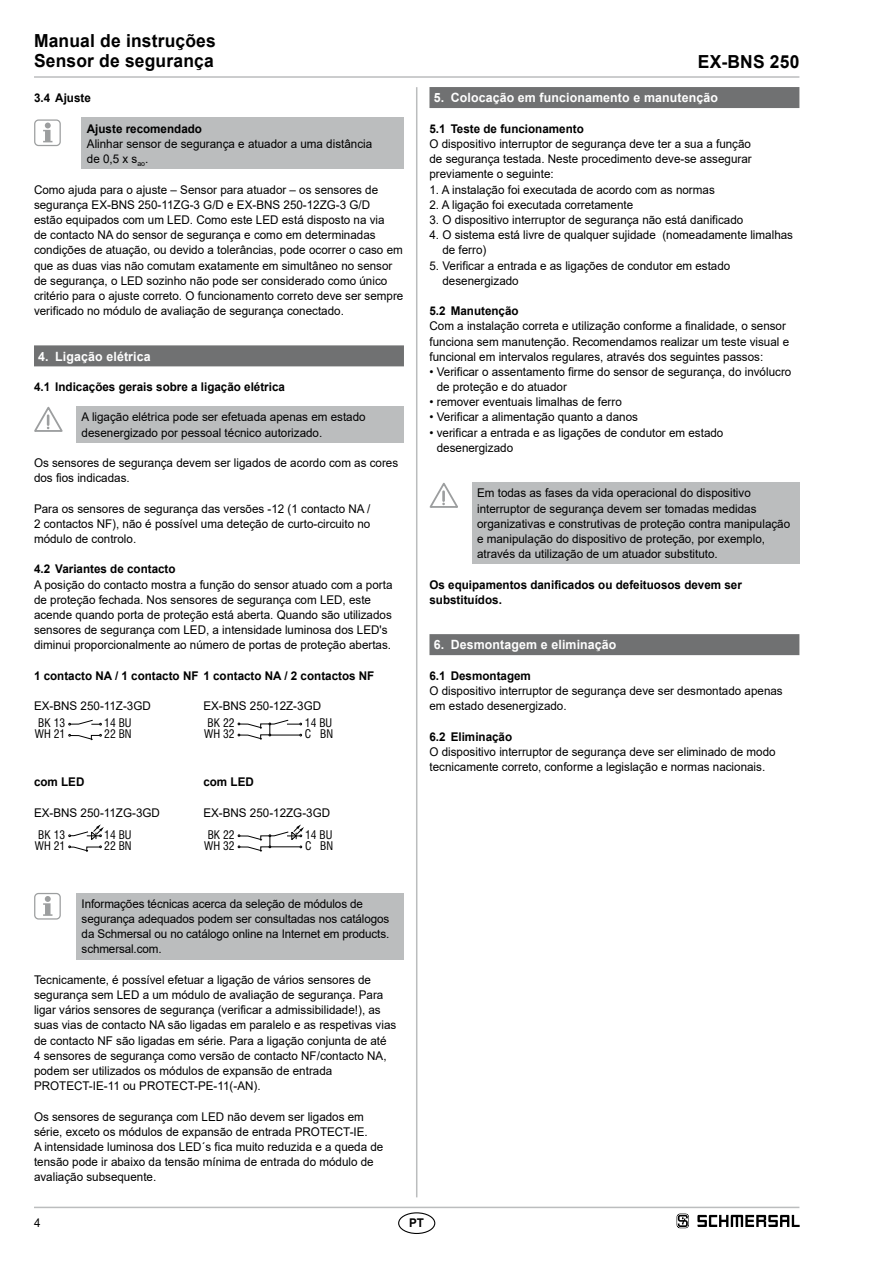
<style>
.page{position:relative;width:893px;height:1263px;background:#fff}
.page>*{position:absolute;margin:0;border:0;box-sizing:border-box;transform-origin:0 0}
.t1{font:700 18px/20.2px "Arial";letter-spacing:.01em;color:#000}
.t2{font:700 12.75px "Arial";letter-spacing:.01em;color:#fff}
.t3{font:12px/15.1px "Arial";color:#000}
.t4{font:700 12px/15.1px "Arial";color:#000}
.t5{font:condensed 11.55px/11.2px "Swiss 721 BT";color:#000}
</style>
<div class="page">
<hr style="left:34px;top:1207px;width:765px;height:1px;background:#bbbdbe">
<hr style="left:34px;top:76px;width:765px;height:2px;background:#bbbdbe">
<hr style="left:416px;top:87px;width:1px;height:1110px;background:#bbbdbe">
<div style="left:398px;top:1212px;width:37px;height:22px;border:1px solid #000;border-radius:50%"></div>
<div style="left:34px;top:345px;width:370px;height:21px;background:#707172"></div>
<div style="left:82px;top:118px;width:322px;height:51px;background:#bbbdbe"></div>
<svg style="left:43px;top:123px;width:9px;height:19px"></svg>
<div style="left:34px;top:119px;width:27px;height:27px;border:1px solid #9c9e9f;border-radius:4px"></div>
<div style="left:77px;top:406px;width:327px;height:37px;background:#bbbdbe"></div>
<svg style="left:34px;top:406px;width:29px;height:26px"></svg>
<svg style="left:69px;top:719px;width:33px;height:22px"></svg>
<svg style="left:238px;top:719px;width:64px;height:21px"></svg>
<svg style="left:69px;top:824px;width:35px;height:28px"></svg>
<svg style="left:238px;top:824px;width:66px;height:28px"></svg>
<div style="left:77px;top:893px;width:327px;height:66px;background:#bbbdbe"></div>
<svg style="left:43px;top:896px;width:9px;height:20px"></svg>
<div style="left:34px;top:893px;width:27px;height:26px;border:1px solid #9c9e9f;border-radius:4px"></div>
<div style="left:429px;top:87px;width:370px;height:21px;background:#707172"></div>
<div style="left:429px;top:634px;width:370px;height:21px;background:#707172"></div>
<div style="left:472px;top:482px;width:327px;height:82px;background:#bbbdbe"></div>
<svg style="left:429px;top:482px;width:29px;height:26px"></svg>
<svg style="left:677px;top:1213px;width:12px;height:15px"></svg>
<svg style="left:697px;top:1215px;width:102px;height:12px"></svg>
<h1 class="t1" style="left:34px;top:31px;width:183px">Manual de instruções<br>Sensor de segurança</h1>
<p class="t4" style="left:34px;top:91px;width:58px">3.4 Ajuste</p>
<p class="t4" style="left:87px;top:121px;width:117px">Ajuste recomendado</p>
<p class="t3" style="left:87px;top:136px;width:287px">Alinhar sensor de segurança e atuador a uma distância de 0,5 x s<sub>ao</sub>.</p>
<p class="t3" style="left:34px;top:182px;width:371px">Como ajuda para o ajuste – Sensor para atuador – os sensores de segurança EX-BNS 250-11ZG-3 G/D e EX-BNS 250-12ZG-3 G/D<br>estão equipados com um LED. Como este LED está disposto na via<br>de contacto NA do sensor de segurança e como em determinadas condições de atuação, ou devido a tolerâncias, pode ocorrer o caso em que as duas vias não comutam exatamente em simultâneo no sensor de segurança, o LED sozinho não pode ser considerado como único critério para o ajuste correto. O funcionamento correto deve ser sempre verificado no módulo de avaliação de segurança conectado.</p>
<p class="t2" style="left:38px;top:347px;width:114px">4. Ligação elétrica</p>
<p class="t4" style="left:34px;top:379px;width:252px">4.1 Indicações gerais sobre a ligação elétrica</p>
<p class="t3" style="left:82px;top:410px;width:286px">A ligação elétrica pode ser efetuada apenas em estado desenergizado por pessoal técnico autorizado.</p>
<p class="t3" style="left:34px;top:455px;width:366px">Os sensores de segurança devem ser ligados de acordo com as cores dos fios indicadas.</p>
<p class="t3" style="left:34px;top:501px;width:338px;text-align:justify">Para os sensores de segurança das versões -12 (1 contacto NA / 2 contactos NF), não é possível uma deteção de curto-circuito no módulo de controlo.</p>
<p class="t4" style="left:34px;top:562px;width:143px">4.2 Variantes de contacto</p>
<p class="t3" style="left:34px;top:577px;width:360px">A posição do contacto mostra a função do sensor atuado com a porta de proteção fechada. Nos sensores de segurança com LED, este acende quando porta de proteção está aberta. Quando são utilizados sensores de segurança com LED, a intensidade luminosa dos LED's diminui proporcionalmente ao número de portas de proteção abertas.</p>
<p class="t4" style="left:34px;top:668px;width:342px">1 contacto NA / 1 contacto NF 1 contacto NA / 2 contactos NF</p>
<p class="t3" style="left:34px;top:698px;width:118px">EX-BNS 250-11Z-3GD</p>
<p class="t3" style="left:203px;top:698px;width:119px">EX-BNS 250-12Z-3GD</p>
<p class="t5" style="left:35px;top:717px;width:32px">BK 13<br>WH 21</p>
<p class="t5" style="left:104px;top:717px;width:29px">14 BU<br>22 BN</p>
<p class="t5" style="left:204px;top:717px;width:32px">BK 22<br>WH 32</p>
<p class="t5" style="left:305px;top:717px;width:30px">14 BU<br>C BN</p>
<p class="t4" style="left:34px;top:774px;width:52px">com LED</p>
<p class="t4" style="left:203px;top:774px;width:52px">com LED</p>
<p class="t3" style="left:34px;top:805px;width:127px">EX-BNS 250-11ZG-3GD</p>
<p class="t3" style="left:203px;top:805px;width:128px">EX-BNS 250-12ZG-3GD</p>
<p class="t5" style="left:35px;top:829px;width:32px">BK 13<br>WH 21</p>
<p class="t5" style="left:104px;top:829px;width:29px">14 BU<br>22 BN</p>
<p class="t5" style="left:204px;top:829px;width:32px">BK 22<br>WH 32</p>
<p class="t5" style="left:305px;top:829px;width:30px">14 BU<br>C BN</p>
<p class="t3" style="left:82px;top:896px;width:309px">Informações técnicas acerca da seleção de módulos de segurança adequados podem ser consultadas nos catálogos da Schmersal ou no catálogo online na Internet em products. schmersal.com.</p>
<p class="t3" style="left:34px;top:972px;width:364px">Tecnicamente, é possível efetuar a ligação de vários sensores de segurança sem LED a um módulo de avaliação de segurança. Para ligar vários sensores de segurança (verificar a admissibilidade!), as suas vias de contacto NA são ligadas em paralelo e as respetivas vias de contacto NF são ligadas em série. Para a ligação conjunta de até<br>4 sensores de segurança como versão de contacto NF/contacto NA, podem ser utilizados os módulos de expansão de entrada PROTECT-IE-11 ou PROTECT-PE-11(-AN).</p>
<p class="t3" style="left:34px;top:1109px;width:351px">Os sensores de segurança com LED não devem ser ligados em série, exceto os módulos de expansão de entrada PROTECT-IE.<br>A intensidade luminosa dos LED´s fica muito reduzida e a queda de tensão pode ir abaixo da tensão mínima de entrada do módulo de avaliação subsequente.</p>
<h1 class="t1" style="left:698px;top:52px;width:103px">EX-BNS 250</h1>
<p class="t2" style="left:434px;top:89px;width:286px">5. Colocação em funcionamento e manutenção</p>
<p class="t4" style="left:429px;top:121px;width:156px">5.1 Teste de funcionamento</p>
<p class="t3" style="left:429px;top:136px;width:324px;text-align:justify">O dispositivo interruptor de segurança deve ter a sua a função de segurança testada. Neste procedimento deve-se assegurar previamente o seguinte:</p>
<p class="t3" style="left:429px;top:182px;width:287px">1. A instalação foi executada de acordo com as normas</p>
<p class="t3" style="left:429px;top:197px;width:205px">2. A ligação foi executada corretamente</p>
<p class="t3" style="left:429px;top:212px;width:315px">3. O dispositivo interruptor de segurança não está danificado</p>
<p class="t3" style="left:442px;top:227px;width:352px;text-indent:-13px">4. O sistema está livre de qualquer sujidade (nomeadamente limalhas de ferro)</p>
<p class="t3" style="left:442px;top:258px;width:289px;text-indent:-13px">5. Verificar a entrada e as ligações de condutor em estado desenergizado</p>
<p class="t4" style="left:429px;top:303px;width:91px">5.2 Manutenção</p>
<p class="t3" style="left:429px;top:318px;width:361px">Com a instalação correta e utilização conforme a finalidade, o sensor funciona sem manutenção. Recomendamos realizar um teste visual e funcional em intervalos regulares, através dos seguintes passos:</p>
<p class="t3" style="left:437px;top:364px;width:356px;text-indent:-7px">• Verificar o assentamento firme do sensor de segurança, do invólucro de proteção e do atuador</p>
<p class="t3" style="left:429px;top:394px;width:194px">• remover eventuais limalhas de ferro</p>
<p class="t3" style="left:429px;top:410px;width:210px">• Verificar a alimentação quanto a danos</p>
<p class="t3" style="left:437px;top:425px;width:288px;text-indent:-7px">• verificar a entrada e as ligações de condutor em estado desenergizado</p>
<p class="t3" style="left:477px;top:486px;width:315px">Em todas as fases da vida operacional do dispositivo interruptor de segurança devem ser tomadas medidas organizativas e construtivas de proteção contra manipulação e manipulação do dispositivo de proteção, por exemplo, através da utilização de um atuador substituto.</p>
<p class="t4" style="left:429px;top:577px;width:314px">Os equipamentos danificados ou defeituosos devem ser substituídos.</p>
<p class="t2" style="left:434px;top:636px;width:184px">6. Desmontagem e eliminação</p>
<p class="t4" style="left:429px;top:668px;width:103px">6.1 Desmontagem</p>
<p class="t3" style="left:429px;top:683px;width:355px">O dispositivo interruptor de segurança deve ser desmontado apenas em estado desenergizado.</p>
<p class="t4" style="left:429px;top:729px;width:84px">6.2 Eliminação</p>
<p class="t3" style="left:429px;top:744px;width:348px">O dispositivo interruptor de segurança deve ser eliminado de modo tecnicamente correto, conforme a legislação e normas nacionais.</p>
<p class="t3" style="left:34px;top:1215px;width:8px">4</p>
<p class="t4" style="left:409px;top:1215px;width:16px">PT</p>
</div>
